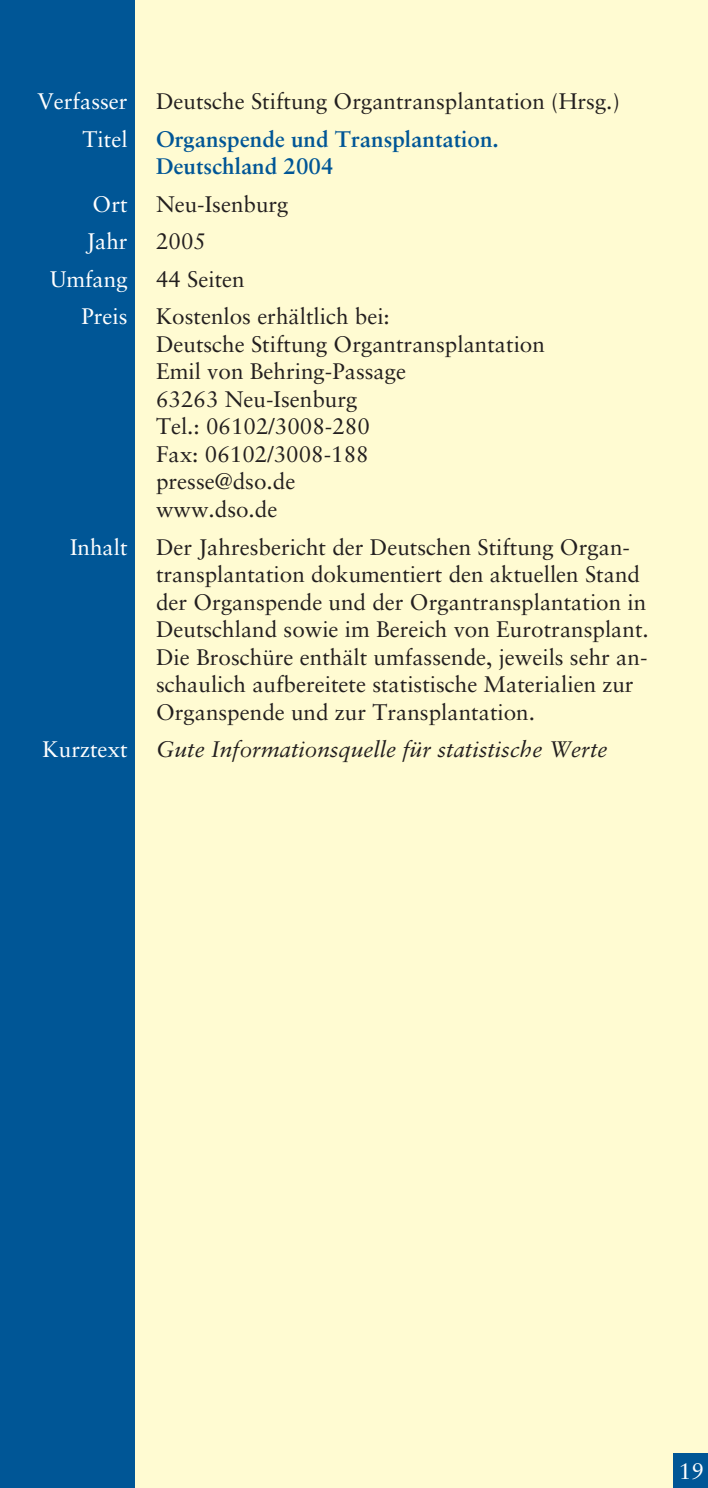
<style>
.page{position:relative;width:708px;height:1488px;background:#fffbd2}
.page>*{position:absolute;margin:0;border:0;box-sizing:border-box;transform-origin:0 0}
.t1{font:22.5px/27.5px "Sabon";color:#231f1f}
.t2{font:22.5px/37.5px "Sabon";color:#fff;text-align:right}
.t3{font:700 22.5px/27.5px "Sabon";color:#005696}
.t4{font:italic 22.5px "Sabon";color:#231f1f}
</style>
<div class="page">
<div style="left:0;top:0;width:135px;height:1488px;background:#005696"></div>
<div style="left:673px;top:1453px;width:35px;height:35px;background:#005696"></div>
<p class="t2" style="left:38px;top:85px;width:91px">Verfasser<br>Titel</p>
<p class="t2" style="left:50px;top:187px;width:79px">Ort<br>Jahr<br>Umfang<br>Preis</p>
<p class="t2" style="left:70px;top:530px;width:59px">Inhalt</p>
<p class="t2" style="left:43px;top:732px;width:86px">Kurztext</p>
<p class="t1" style="left:156px;top:90px;width:465px">Deutsche Stiftung Organtransplantation (Hrsg.)</p>
<p class="t3" style="left:156px;top:127px;width:344px">Organspende und Transplantation.<br>Deutschland 2004</p>
<p class="t1" style="left:156px;top:187px;width:235px;line-height:37.5px">Neu-Isenburg<br>2005<br>44 Seiten<br>Kostenlos erhältlich bei:</p>
<p class="t1" style="left:156px;top:332px;width:390px">Deutsche Stiftung Organtransplantation<br>Emil von Behring-Passage<br>63263 Neu-Isenburg<br>Tel.: 06102/3008-280<br>Fax: 06102/3008-188<br>presse@dso.de<br>www.dso.de</p>
<p class="t1" style="left:156px;top:535px;width:494px">Der Jahresbericht der Deutschen Stiftung Organ&shy;transplantation dokumentiert den aktuellen Stand der Organspende und der Organtransplantation in Deutschland sowie im Bereich von Eurotransplant.<br>Die Broschüre enthält umfassende, jeweils sehr an&shy;schaulich aufbereitete statistische Materialien zur Organspende und zur Transplantation.</p>
<p class="t4" style="left:156px;top:740px;width:453px">Gute Informationsquelle für statistische Werte</p>
<p class="t2" style="left:678px;top:1454px;width:27px">19</p>
</div>
